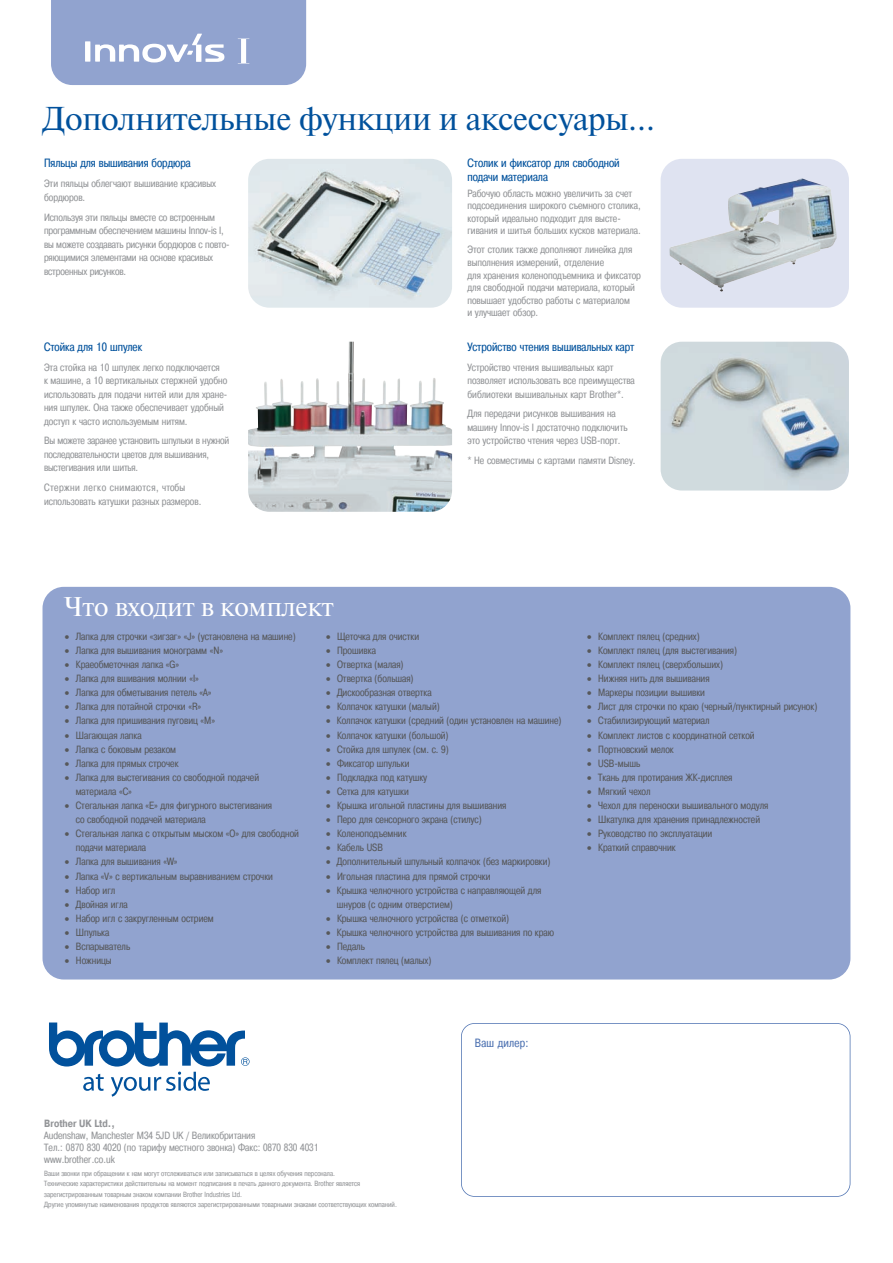
<style>
.page{position:relative;width:893px;height:1263px;background:#fff}
.page>*{position:absolute;margin:0;border:0;box-sizing:border-box;transform-origin:0 0}
.t1{font:33px "Newton C";letter-spacing:-.015em;color:#01519c}
.t2{font:27px "Newton C";letter-spacing:-.015em;color:#fff}
.t3{font:12px/13.5px "Pragmatica Cond C";color:#01519c}
.t4{font:12px "Pragmatica Cond C";letter-spacing:.02em;color:#4f73b2}
.t5{font:10.5px/14.1px "Pragmatica Cond C";color:#57585a}
.t6{font:10.5px/13.5px "Pragmatica Cond C";color:#939598}
.t7{font:700 10.5px "Pragmatica Cond C";color:#939598}
.t8{font:7.5px/10.5px "Pragmatica Cond C";color:#939598}
</style>
<div class="page">
<div style="left:461px;top:1023px;width:389px;height:174px;border:2px solid #4f73b2;border-radius:14px"></div>
<svg style="left:49px;top:1022px;width:201px;height:75px"></svg>
<div style="left:661px;top:159px;width:188px;height:149px;background:#dfe3f1;border-radius:21px"></div>
<img style="left:669px;top:179px;width:168px;height:112px">
<img style="left:661px;top:342px;width:188px;height:148px;border-radius:21px">
<img style="left:248px;top:159px;width:204px;height:149px;border-radius:21px">
<img style="left:248px;top:342px;width:204px;height:170px">
<div style="left:43px;top:587px;width:807px;height:392px;background:#91a3cf;border-radius:21px"></div>
<svg style="left:51px;top:0;width:255px;height:85px;background:#99a9d2"></svg>
<h1 class="t1" style="left:43px;top:99px;width:614px">Дополнительные функции и аксессуары…</h1>
<p class="t3" style="left:44px;top:156px;width:148px">Пяльцы для вышивания бордюра</p>
<p class="t6" style="left:44px;top:177px;width:174px">Эти пяльцы облегчают вышивание красивых бордюров.</p>
<p class="t6" style="left:44px;top:210px;width:187px">Используя эти пяльцы вместе со встроенным программным обеспечением машины Innov-is I, вы можете создавать рисунки бордюров с повто&shy;ряющимися элементами на основе красивых встроенных рисунков.</p>
<p class="t3" style="left:44px;top:340px;width:100px">Стойка для 10 шпулек</p>
<p class="t6" style="left:44px;top:360px;width:185px">Эта стойка на 10 шпулек легко подключается<br>к машине, а 10 вертикальных стержней удобно использовать для подачи нитей или для хране&shy;ния шпулек. Она также обеспечивает удобный доступ к часто используемым нитям.</p>
<p class="t6" style="left:44px;top:434px;width:187px">Вы можете заранее установить шпульки в нужной последовательности цветов для вышивания, выстегивания или шитья.</p>
<p class="t6" style="left:44px;top:481px;width:159px">Стержни легко снимаются, чтобы использовать катушки разных размеров.</p>
<p class="t3" style="left:467px;top:156px;width:154px">Столик и фиксатор для свободной подачи материала</p>
<p class="t6" style="left:467px;top:187px;width:175px;line-height:12.6px">Рабочую область можно увеличить за счет подсоединения широкого съемного столика, который идеально подходит для высте&shy;гивания и шитья больших кусков материала.</p>
<p class="t6" style="left:467px;top:244px;width:175px;line-height:12.6px">Этот столик также дополняют линейка для выполнения измерений, отделение<br>для хранения коленоподъемника и фиксатор для свободной подачи материала, который повышает удобство работы с материалом<br>и улучшает обзор.</p>
<p class="t3" style="left:467px;top:340px;width:168px">Устройство чтения вышивальных карт</p>
<p class="t6" style="left:467px;top:360px;width:169px">Устройство чтения вышивальных карт позволяет использовать все преимущества библиотеки вышивальных карт Brother*.</p>
<p class="t6" style="left:467px;top:407px;width:162px">Для передачи рисунков вышивания на машину Innov-is I достаточно подключить это устройство чтения через USB-порт.</p>
<p class="t6" style="left:467px;top:454px;width:170px">* Не совместимы с картами памяти Disney.</p>
<h2 class="t2" style="left:64px;top:590px;width:272px">Что входит в комплект</h2>
<p class="t5" style="left:65px;top:629px;width:232px">• Лапка для строчки «зигзаг» «J» (установлена на машине)</p>
<p class="t5" style="left:65px;top:643px;width:159px">• Лапка для вышивания монограмм «N»</p>
<p class="t5" style="left:65px;top:657px;width:115px">• Краеобметочная лапка «G»</p>
<p class="t5" style="left:65px;top:671px;width:135px">• Лапка для вшивания молнии «I»</p>
<p class="t5" style="left:65px;top:685px;width:148px">• Лапка для обметывания петель «A»</p>
<p class="t5" style="left:65px;top:700px;width:137px">• Лапка для потайной строчки «R»</p>
<p class="t5" style="left:65px;top:714px;width:151px">• Лапка для пришивания пуговиц «M»</p>
<p class="t5" style="left:65px;top:728px;width:78px">• Шагающая лапка</p>
<p class="t5" style="left:65px;top:742px;width:112px">• Лапка с боковым резаком</p>
<p class="t5" style="left:65px;top:756px;width:115px">• Лапка для прямых строчек</p>
<p class="t5" style="left:76px;top:770px;width:185px;text-indent:-10px">• Лапка для выстегивания со свободной подачей материала «C»</p>
<p class="t5" style="left:76px;top:798px;width:198px;text-indent:-11px">• Стегальная лапка «E» для фигурного выстегивания со свободной подачей материала</p>
<p class="t5" style="left:76px;top:826px;width:225px;text-indent:-10px">• Стегальная лапка с открытым мыском «O» для свободной подачи материала</p>
<p class="t5" style="left:65px;top:855px;width:114px">• Лапка для вышивания «W»</p>
<p class="t5" style="left:65px;top:869px;width:209px">• Лапка «V» с вертикальным выравниванием строчки</p>
<p class="t5" style="left:65px;top:883px;width:52px">• Набор игл</p>
<p class="t5" style="left:65px;top:897px;width:64px">• Двойная игла</p>
<p class="t5" style="left:65px;top:911px;width:150px">• Набор игл с закругленным острием</p>
<p class="t5" style="left:65px;top:925px;width:46px">• Шпулька</p>
<p class="t5" style="left:65px;top:939px;width:66px">• Вспарыватель</p>
<p class="t5" style="left:65px;top:953px;width:48px">• Ножницы</p>
<p class="t5" style="left:326px;top:629px;width:94px">• Щеточка для очистки</p>
<p class="t5" style="left:326px;top:643px;width:51px">• Прошивка</p>
<p class="t5" style="left:326px;top:657px;width:79px">• Отвертка (малая)</p>
<p class="t5" style="left:326px;top:671px;width:89px">• Отвертка (большая)</p>
<p class="t5" style="left:326px;top:685px;width:107px">• Дискообразная отвертка</p>
<p class="t5" style="left:326px;top:700px;width:115px">• Колпачок катушки (малый)</p>
<p class="t5" style="left:326px;top:714px;width:236px">• Колпачок катушки (средний (один установлен на машине)</p>
<p class="t5" style="left:326px;top:728px;width:124px">• Колпачок катушки (большой)</p>
<p class="t5" style="left:326px;top:742px;width:124px">• Стойка для шпулек (см. с. 9)</p>
<p class="t5" style="left:326px;top:756px;width:84px">• Фиксатор шпульки</p>
<p class="t5" style="left:326px;top:770px;width:102px">• Подкладка под катушку</p>
<p class="t5" style="left:326px;top:784px;width:84px">• Сетка для катушки</p>
<p class="t5" style="left:326px;top:798px;width:182px">• Крышка игольной пластины для вышивания</p>
<p class="t5" style="left:326px;top:812px;width:157px">• Перо для сенсорного экрана (стилус)</p>
<p class="t5" style="left:326px;top:826px;width:82px">• Коленоподъемник</p>
<p class="t5" style="left:326px;top:841px;width:58px">• Кабель USB</p>
<p class="t5" style="left:326px;top:855px;width:226px">• Дополнительный шпульный колпачок (без маркировки)</p>
<p class="t5" style="left:326px;top:869px;width:165px">• Игольная пластина для прямой строчки</p>
<p class="t5" style="left:337px;top:883px;width:206px;text-indent:-11px">• Крышка челночного устройства с направляющей для шнуров (с одним отверстием)</p>
<p class="t5" style="left:326px;top:911px;width:184px">• Крышка челночного устройства (с отметкой)</p>
<p class="t5" style="left:326px;top:925px;width:229px">• Крышка челночного устройства для вышивания по краю</p>
<p class="t5" style="left:326px;top:939px;width:40px">• Педаль</p>
<p class="t5" style="left:326px;top:953px;width:106px">• Комплект пялец (малых)</p>
<p class="t5" style="left:588px;top:629px;width:114px">• Комплект пялец (средних)</p>
<p class="t5" style="left:588px;top:643px;width:151px">• Комплект пялец (для выстегивания)</p>
<p class="t5" style="left:588px;top:657px;width:137px">• Комплект пялец (сверхбольших)</p>
<p class="t5" style="left:588px;top:671px;width:124px">• Нижняя нить для вышивания</p>
<p class="t5" style="left:588px;top:685px;width:119px">• Маркеры позиции вышивки</p>
<p class="t5" style="left:588px;top:700px;width:231px">• Лист для строчки по краю (черный/пунктирный рисунок)</p>
<p class="t5" style="left:588px;top:714px;width:124px">• Стабилизирующий материал</p>
<p class="t5" style="left:588px;top:728px;width:169px">• Комплект листов с координатной сеткой</p>
<p class="t5" style="left:588px;top:742px;width:88px">• Портновский мелок</p>
<p class="t5" style="left:588px;top:756px;width:54px">• USB-мышь</p>
<p class="t5" style="left:588px;top:770px;width:146px">• Ткань для протирания ЖК-дисплея</p>
<p class="t5" style="left:588px;top:784px;width:64px">• Мягкий чехол</p>
<p class="t5" style="left:588px;top:798px;width:182px">• Чехол для переноски вышивального модуля</p>
<p class="t5" style="left:588px;top:812px;width:174px">• Шкатулка для хранения принадлежностей</p>
<p class="t5" style="left:588px;top:826px;width:126px">• Руководство по эксплуатации</p>
<p class="t5" style="left:588px;top:841px;width:90px">• Краткий справочник</p>
<p class="t7" style="left:44px;top:1117px;width:72px">Brother UK Ltd.,</p>
<p class="t6" style="left:44px;top:1129px;width:276px;line-height:12px">Audenshaw, Manchester M34 5JD UK / Великобритания<br>Тел.: 0870 830 4020 (по тарифу местного звонка) Факс: 0870 830 4031 www.brother.co.uk</p>
<p class="t8" style="left:44px;top:1168px;width:354px">Ваши звонки при обращении к нам могут отслеживаться или записываться в целях обучения персонала.<br>Технические характеристики действительны на момент подписания в печать данного документа. Brother является зарегистрированным товарным знаком компании Brother Industries Ltd.<br>Другие упомянутые наименования продуктов являются зарегистрированными товарными знаками соответствующих компаний.</p>
<p class="t4" style="left:475px;top:1036px;width:55px">Ваш дилер:</p>
</div>
